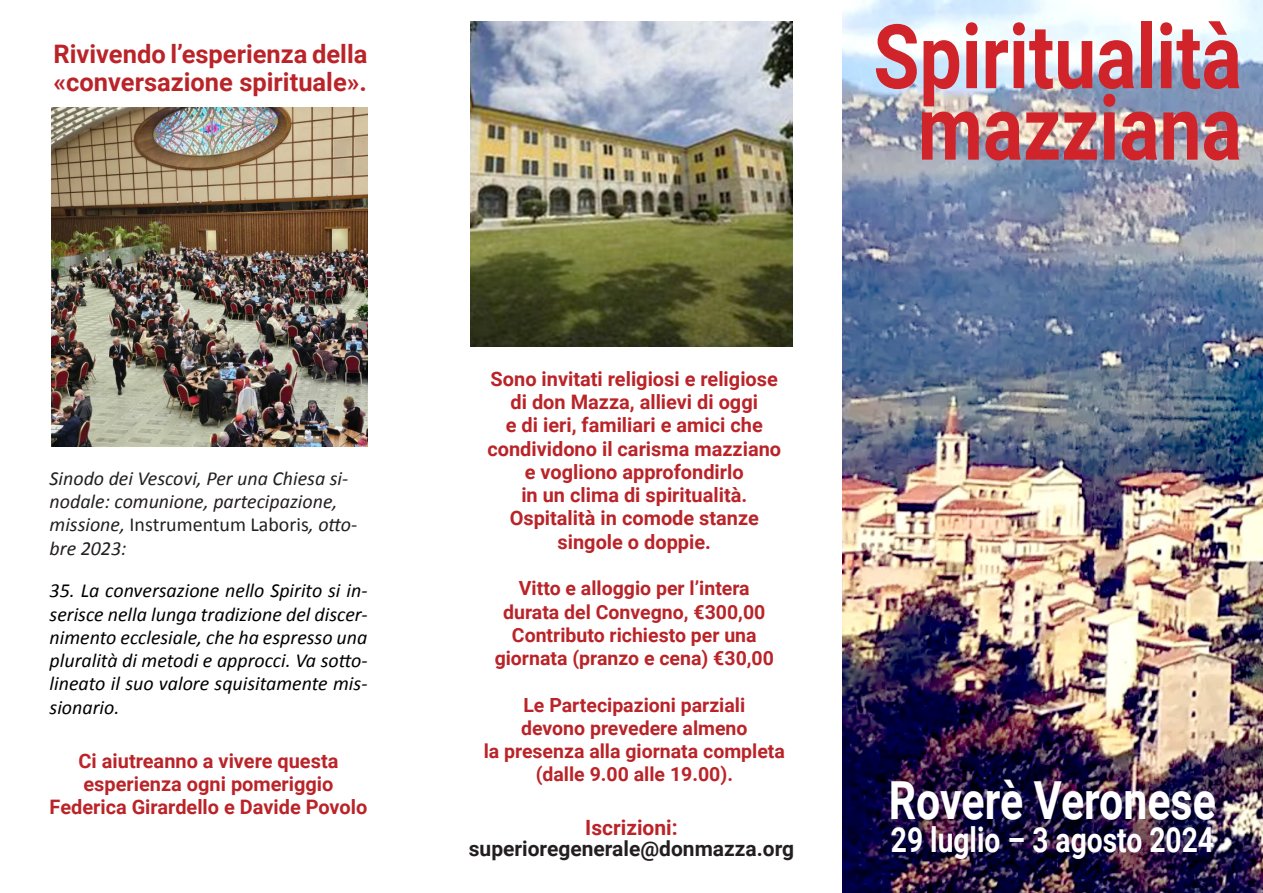
<style>
.page{position:relative;width:1263px;height:893px;background:#fff}
.page>*{position:absolute;margin:0;border:0;box-sizing:border-box;transform-origin:0 0}
.t1{font:700 89.25px/71.4px "Roboto";color:#d1232a;text-align:center;scale:.84 1}
.t2{font:700 52.5px "Roboto";color:#fff;scale:.82 1}
.t3{font:700 34.5px "Roboto";color:#fff;scale:.82 1}
.t4{font:700 25.5px/28.5px "Roboto";color:#ba2429}
.t5{font:700 21px "Roboto";color:#231f20}
.t6{font:700 21px "Roboto";color:#ba2429}
.t7{font:700 19.95px "Roboto";color:#ba2429}
.Normal__Web{font:italic 19.95px/23.2px "Calibri";color:#000;text-align:justify}
.t8{font:italic 19.95px/23.2px "Calibri";color:#231f20}
.t9{font:700 19.5px/23.2px "Roboto";color:#ba2429;text-align:center}
.s1{font-style:normal}
</style>
<div class="page">
<img style="left:52px;top:108px;width:315px;height:338px">
<img style="left:471px;top:21px;width:321px;height:326px">
<img style="left:842px;top:0;width:421px;height:893px">
<p class="t4" style="left:53px;top:38px;width:315px">Rivivendo l’esperienza della «conversazione spirituale».</p>
<p class="t8" style="left:50px;top:466px;width:309px">Sinodo dei Vescovi, Per una Chiesa si&shy;nodale: comunione, partecipazione, missione, <span class="s1">Instrumentum Laboris</span>, otto&shy;bre 2023:</p>
<p class="Normal__Web" style="left:50px;top:578px;width:319px">35. La conversazione nello Spirito si in&shy;serisce nella lunga tradizione del discer&shy;nimento ecclesiale, che ha espresso una pluralità di metodi e approcci. Va sotto&shy;lineato il suo valore squisitamente mis&shy;sionario.</p>
<p class="t7" style="left:79px;top:746px;width:261px">Ci aiutreanno a vivere questa</p>
<p class="t7" style="left:84px;top:770px;width:251px">esperienza ogni pomeriggio</p>
<p class="t7" style="left:50px;top:793px;width:319px">Federica Girardello e Davide Povolo</p>
<p class="t1" style="left:873px;top:17px;width:440px">Spiritualità mazziana</p>
<p class="t7" style="left:491px;top:365px;width:289px">Sono invitati religiosi e religiose</p>
<p class="t7" style="left:510px;top:388px;width:249px">di don Mazza, allievi di oggi</p>
<p class="t7" style="left:506px;top:411px;width:258px">e di ieri, familiari e amici che</p>
<p class="t7" style="left:487px;top:435px;width:295px">condividono il carisma mazziano</p>
<p class="t7" style="left:525px;top:458px;width:220px">e vogliono approfondirlo</p>
<p class="t7" style="left:521px;top:481px;width:227px">in un clima di spiritualità.</p>
<p class="t7" style="left:510px;top:504px;width:251px">Ospitalità in comode stanze</p>
<p class="t7" style="left:557px;top:528px;width:155px">singole o doppie.</p>
<p class="t9" style="left:519px;top:576px;width:232px">Vitto e alloggio per l’intera</p>
<p class="t9" style="left:503px;top:599px;width:264px">durata del Convegno, €300,00</p>
<p class="t9" style="left:512px;top:622px;width:246px">Contributo richiesto per una</p>
<p class="t9" style="left:495px;top:646px;width:281px">giornata (pranzo e cena) €30,00</p>
<p class="t9" style="left:523px;top:692px;width:223px">Le Partecipazioni parziali</p>
<p class="t9" style="left:521px;top:715px;width:228px">devono prevedere almeno</p>
<p class="t9" style="left:484px;top:739px;width:303px">la presenza alla giornata completa (dalle 9.00 alle 19.00).</p>
<p class="t6" style="left:585px;top:813px;width:94px">Iscrizioni:</p>
<p class="t5" style="left:469px;top:834px;width:327px">superioregenerale@donmazza.org</p>
<p class="t2" style="left:889px;top:763px;width:400px">Roverè Veronese</p>
<p class="t3" style="left:891px;top:815px;width:396px">29 luglio – 3 agosto 2024</p>
</div>
